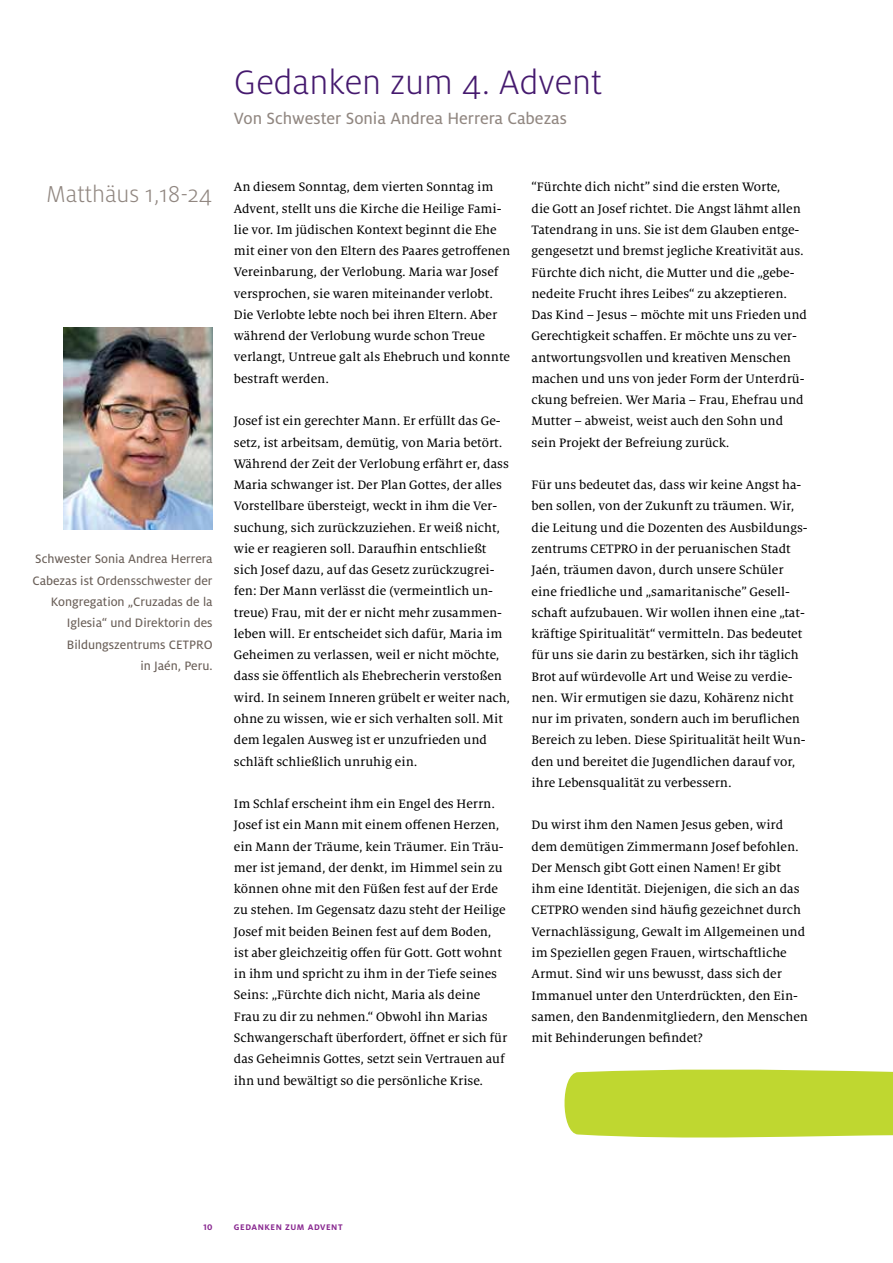
<style>
.page{position:relative;width:893px;height:1263px;background:#fff}
.page>*{position:absolute;margin:0;border:0;box-sizing:border-box;transform-origin:0 0}
.t1{font:300 37.5px "Milo OT";color:#45196e}
.t2{font:300 25.5px "Milo OT";color:#918781}
.t3{font:18px "Milo OT Text";color:#918781}
.t4{font:13.5px/21.3px "Milo Serif OT Text";color:#000}
.t5{font:13.5px/21.3px "Milo OT Text";color:#6a5f58;text-align:right}
.t6{font:700 9px "Milo OT";letter-spacing:.06em;color:#892890}
</style>
<div class="page">
<img style="left:64px;top:327px;width:149px;height:202px">
<div style="left:564px;top:1069px;width:329px;height:69px;background:#bfd730"></div>
<h1 class="t1" style="left:234px;top:62px;width:370px">Gedanken zum 4. Advent</h1>
<h3 class="t3" style="left:234px;top:108px;width:334px">Von Schwester Sonia Andrea Herrera Cabezas</h3>
<h2 class="t2" style="left:46px;top:180px;width:168px">Matthäus 1,18-24</h2>
<p class="t5" style="left:32px;top:549px;width:182px">Schwester Sonia Andrea Herrera<br>Cabezas ist Ordensschwester der<br>Kongregation „Cruzadas de la<br>Iglesia“ und Direktorin des<br>Bildungszentrums CETPRO<br>in Jaén, Peru.</p>
<p class="t4" style="left:234px;top:177px;width:278px">An diesem Sonntag, dem vierten Sonntag im Advent, stellt uns die Kirche die Heilige Fami&shy;lie vor. Im jüdischen Kontext beginnt die Ehe mit einer von den Eltern des Paares getroffenen Vereinbarung, der Verlobung. Maria war Josef versprochen, sie waren miteinander verlobt.<br>Die Verlobte lebte noch bei ihren Eltern. Aber während der Verlobung wurde schon Treue verlangt, Untreue galt als Ehebruch und konnte bestraft werden.</p>
<p class="t4" style="left:234px;top:411px;width:278px">Josef ist ein gerechter Mann. Er erfüllt das Ge&shy;setz, ist arbeitsam, demütig, von Maria betört.<br>Während der Zeit der Verlobung erfährt er, dass Maria schwanger ist. Der Plan Gottes, der alles Vorstellbare übersteigt, weckt in ihm die Ver&shy;suchung, sich zurückzuziehen. Er weiß nicht, wie er reagieren soll. Daraufhin entschließt sich Josef dazu, auf das Gesetz zurückzugrei&shy;fen: Der Mann verlässt die (vermeintlich un&shy;treue) Frau, mit der er nicht mehr zusammen&shy;leben will. Er entscheidet sich dafür, Maria im Geheimen zu verlassen, weil er nicht möchte, dass sie öffentlich als Ehebrecherin verstoßen wird. In seinem Inneren grübelt er weiter nach, ohne zu wissen, wie er sich verhalten soll. Mit dem legalen Ausweg ist er unzufrieden und schläft schließlich unruhig ein.</p>
<p class="t4" style="left:234px;top:793px;width:275px">Im Schlaf erscheint ihm ein Engel des Herrn.<br>Josef ist ein Mann mit einem offenen Herzen, ein Mann der Träume, kein Träumer. Ein Träu&shy;mer ist jemand, der denkt, im Himmel sein zu können ohne mit den Füßen fest auf der Erde zu stehen. Im Gegensatz dazu steht der Heilige Josef mit beiden Beinen fest auf dem Boden, ist aber gleichzeitig offen für Gott. Gott wohnt in ihm und spricht zu ihm in der Tiefe seines Seins: „Fürchte dich nicht, Maria als deine Frau zu dir zu nehmen.“ Obwohl ihn Marias Schwangerschaft überfordert, öffnet er sich für das Geheimnis Gottes, setzt sein Vertrauen auf ihn und bewältigt so die persönliche Krise.</p>
<p class="t4" style="left:531px;top:177px;width:277px">“Fürchte dich nicht” sind die ersten Worte,<br>die Gott an Josef richtet. Die Angst lähmt allen Tatendrang in uns. Sie ist dem Glauben entge&shy;gengesetzt und bremst jegliche Kreativität aus.<br>Fürchte dich nicht, die Mutter und die „gebe&shy;nedeite Frucht ihres Leibes“ zu akzeptieren.<br>Das Kind – Jesus – möchte mit uns Frieden und Gerechtigkeit schaffen. Er möchte uns zu ver&shy;antwortungsvollen und kreativen Menschen machen und uns von jeder Form der Unterdrü&shy;ckung befreien. Wer Maria – Frau, Ehefrau und Mutter – abweist, weist auch den Sohn und sein Projekt der Befreiung zurück.</p>
<p class="t4" style="left:531px;top:475px;width:278px">Für uns bedeutet das, dass wir keine Angst ha&shy;ben sollen, von der Zukunft zu träumen. Wir, die Leitung und die Dozenten des Ausbildungs&shy;zentrums CETPRO in der peruanischen Stadt Jaén, träumen davon, durch unsere Schüler eine friedliche und „samaritanische” Gesell&shy;schaft aufzubauen. Wir wollen ihnen eine „tat&shy;kräftige Spiritualität“ vermitteln. Das bedeutet für uns sie darin zu bestärken, sich ihr täglich Brot auf würdevolle Art und Weise zu verdie&shy;nen. Wir ermutigen sie dazu, Kohärenz nicht nur im privaten, sondern auch im beruflichen Bereich zu leben. Diese Spiritualität heilt Wun&shy;den und bereitet die Jugendlichen darauf vor, ihre Lebensqualität zu verbessern.</p>
<p class="t4" style="left:531px;top:815px;width:278px">Du wirst ihm den Namen Jesus geben, wird dem demütigen Zimmermann Josef befohlen.<br>Der Mensch gibt Gott einen Namen! Er gibt ihm eine Identität. Diejenigen, die sich an das CETPRO wenden sind häufig gezeichnet durch Vernachlässigung, Gewalt im Allgemeinen und im Speziellen gegen Frauen, wirtschaftliche Armut. Sind wir uns bewusst, dass sich der Immanuel unter den Unterdrückten, den Ein&shy;samen, den Bandenmitgliedern, den Menschen mit Behinderungen befindet?</p>
<p class="t6" style="left:203px;top:1222px;width:11px">10</p>
<p class="t6" style="left:234px;top:1222px;width:110px">GEDANKEN ZUM ADVENT</p>
</div>
